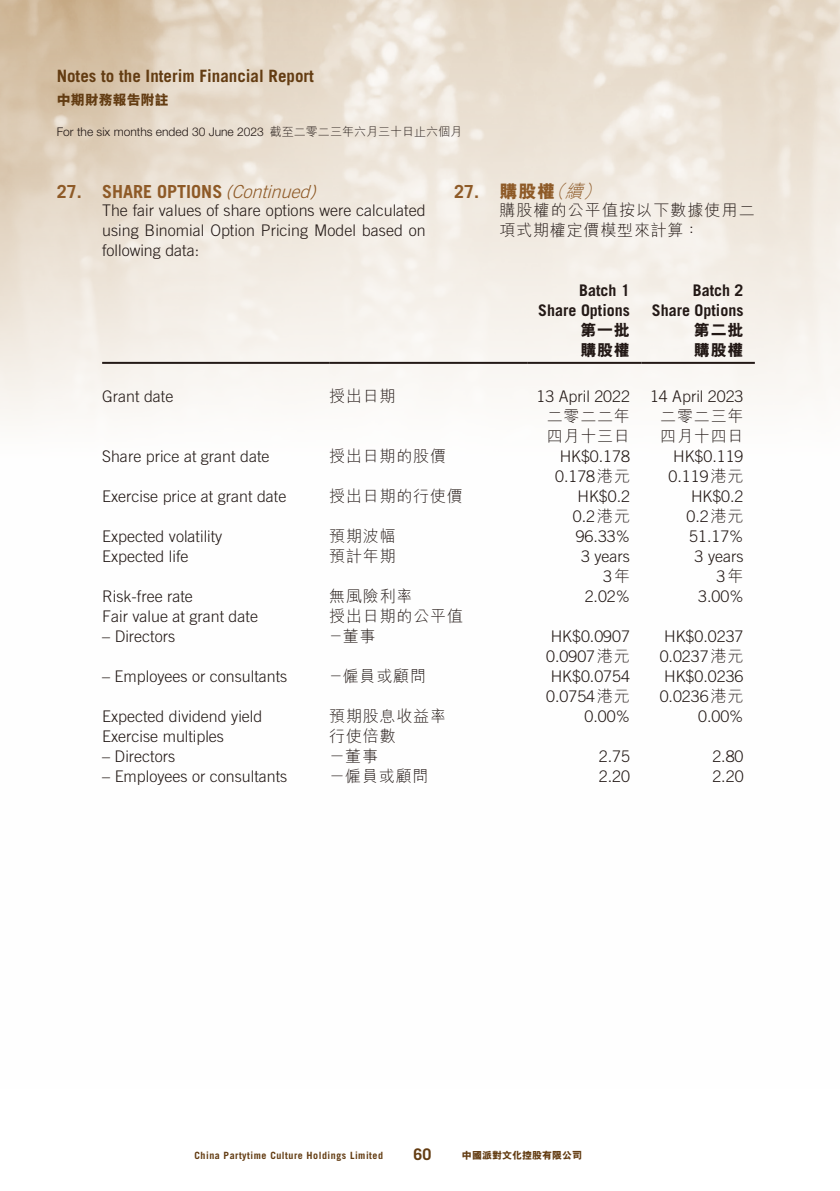
<style>
.page{position:relative;width:840px;height:1191px;background:#fff}
.page>*{position:absolute;margin:0;border:0;box-sizing:border-box;transform-origin:0 0}
.t1{font:700 18px "Trade Gothic LT Std";color:#8e5a27}
.t2{font:700 17px "Trade Gothic LT Std";color:#633c12}
.t3{font:300 16px/20px "Trade Gothic LT Std";color:#231916;text-align:justify}
.t4{font:300 16px/20px "M Hei HK";letter-spacing:.05em;color:#231916}
.t5{font:700 16px/20px "Trade Gothic LT Std";color:#231916;text-align:right}
.t6{font:800 16px/20px "M Hei HK";letter-spacing:.05em;color:#231916}
.t7{font:300 16px "M Hei HK";letter-spacing:.05em;color:#231916;scale:.85 1}
.t8{font:700 16px "Trade Gothic LT Std";color:#633c12}
.t9{font:800 14px "M Hei HK";color:#633c12}
.t10{font:300 12px "Helvetica Neue LT Std";color:#231916}
.t11{font:700 10px "Trade Gothic LT Std";letter-spacing:.05em;color:#633c12}
.t12{font:800 10px "M Hei HK";color:#633c12}
.s1{font-family:"M Hei HK"}
.s2{font-weight:300;font-style:italic}
.s3{font-family:"M Hei HK";font-weight:800}
.s4{font-family:"M Hei HK";font-weight:300;font-style:italic}
</style>
<div class="page">
<img style="left:0;top:0;width:839px;height:423px">
<hr style="left:102px;top:362px;width:227px;height:2px;background:#231916">
<hr style="left:329px;top:362px;width:198px;height:2px;background:#231916">
<hr style="left:527px;top:362px;width:114px;height:2px;background:#231916">
<hr style="left:641px;top:362px;width:113px;height:2px;background:#231916">
<p class="t2" style="left:57px;top:66px;width:258px">Notes to the Interim Financial Report</p>
<p class="t9" style="left:57px;top:92px;width:113px">中期財務報告附註</p>
<p class="t10" style="left:57px;top:124px;width:406px">For the six months ended 30 June 2023 <span class="s1">截至二零二三年六月三十日止六個月</span></p>
<p class="t1" style="left:57px;top:180px;width:266px">27. SHARE OPTIONS <span class="s2">(Continued)</span></p>
<p class="t3" style="left:102px;top:200px;width:325px">The fair values of share options were calculated using Binomial Option Pricing Model based on following data:</p>
<p class="t1" style="left:454px;top:180px;width:153px">27. <span class="s3">購股權</span><span class="s4">（續）</span></p>
<p class="t4" style="left:499px;top:200px;width:257px">購股權的公平值按以下數據使用二項式期權定價模型來計算：</p>
<p class="t5" style="left:538px;top:280px;width:93px">Batch 1<br>Share Options</p>
<p class="t5" style="left:651px;top:280px;width:93px">Batch 2<br>Share Options</p>
<p class="t6" style="left:580px;top:320px;width:51px">第一批購股權</p>
<p class="t6" style="left:693px;top:320px;width:51px">第二批購股權</p>
<p class="t3" style="left:102px;top:386px;width:73px">Grant date</p>
<p class="t4" style="left:329px;top:386px;width:68px">授出日期</p>
<p class="t3" style="left:536px;top:386px;width:95px">13 April 2022</p>
<p class="t3" style="left:649px;top:386px;width:95px">14 April 2023</p>
<p class="t4" style="left:546px;top:406px;width:85px">二零二二年四月十三日</p>
<p class="t4" style="left:659px;top:406px;width:85px">二零二三年四月十四日</p>
<p class="t3" style="left:102px;top:446px;width:169px">Share price at grant date</p>
<p class="t4" style="left:329px;top:446px;width:118px">授出日期的股價</p>
<p class="t3" style="left:559px;top:446px;width:72px">HK$0.178</p>
<p class="t3" style="left:672px;top:446px;width:72px">HK$0.119</p>
<p class="t3" style="left:554px;top:466px;width:76px">0.178<span class="s1">港元</span></p>
<p class="t3" style="left:668px;top:466px;width:76px">0.119<span class="s1">港元</span></p>
<p class="t3" style="left:102px;top:486px;width:186px">Exercise price at grant date</p>
<p class="t4" style="left:329px;top:486px;width:135px">授出日期的行使價</p>
<p class="t3" style="left:577px;top:486px;width:54px">HK$0.2</p>
<p class="t3" style="left:690px;top:486px;width:54px">HK$0.2</p>
<p class="t3" style="left:572px;top:506px;width:59px">0.2<span class="s1">港元</span></p>
<p class="t3" style="left:686px;top:506px;width:59px">0.2<span class="s1">港元</span></p>
<p class="t3" style="left:102px;top:526px;width:122px">Expected volatility</p>
<p class="t4" style="left:329px;top:526px;width:68px">預期波幅</p>
<p class="t3" style="left:575px;top:526px;width:56px">96.33%</p>
<p class="t3" style="left:688px;top:526px;width:56px">51.17%</p>
<p class="t3" style="left:102px;top:546px;width:88px">Expected life</p>
<p class="t4" style="left:329px;top:546px;width:68px">預計年期</p>
<p class="t3" style="left:580px;top:546px;width:50px">3 years</p>
<p class="t3" style="left:694px;top:546px;width:50px">3 years</p>
<p class="t3" style="left:602px;top:566px;width:28px">3<span class="s1">年</span></p>
<p class="t3" style="left:716px;top:566px;width:28px">3<span class="s1">年</span></p>
<p class="t3" style="left:102px;top:586px;width:92px">Risk-free rate</p>
<p class="t4" style="left:329px;top:586px;width:85px">無風險利率</p>
<p class="t3" style="left:584px;top:586px;width:47px">2.02%</p>
<p class="t3" style="left:697px;top:586px;width:47px">3.00%</p>
<p class="t3" style="left:102px;top:606px;width:157px">Fair value at grant date</p>
<p class="t4" style="left:329px;top:606px;width:135px">授出日期的公平值</p>
<p class="t3" style="left:102px;top:626px;width:74px">– Directors</p>
<p class="t7" style="left:329px;top:628px;width:56px">－董事</p>
<p class="t3" style="left:550px;top:626px;width:81px">HK$0.0907</p>
<p class="t3" style="left:664px;top:626px;width:81px">HK$0.0237</p>
<p class="t3" style="left:546px;top:646px;width:85px">0.0907<span class="s1">港元</span></p>
<p class="t3" style="left:659px;top:646px;width:85px">0.0237<span class="s1">港元</span></p>
<p class="t3" style="left:102px;top:666px;width:186px">– Employees or consultants</p>
<p class="t7" style="left:329px;top:668px;width:115px">－僱員或顧問</p>
<p class="t3" style="left:550px;top:666px;width:81px">HK$0.0754</p>
<p class="t3" style="left:664px;top:666px;width:81px">HK$0.0236</p>
<p class="t3" style="left:546px;top:686px;width:85px">0.0754<span class="s1">港元</span></p>
<p class="t3" style="left:659px;top:686px;width:85px">0.0236<span class="s1">港元</span></p>
<p class="t3" style="left:102px;top:706px;width:162px">Expected dividend yield</p>
<p class="t4" style="left:329px;top:706px;width:118px">預期股息收益率</p>
<p class="t3" style="left:584px;top:706px;width:47px">0.00%</p>
<p class="t3" style="left:697px;top:706px;width:47px">0.00%</p>
<p class="t3" style="left:102px;top:726px;width:123px">Exercise multiples</p>
<p class="t4" style="left:329px;top:726px;width:68px">行使倍數</p>
<p class="t3" style="left:102px;top:746px;width:74px">– Directors</p>
<p class="t4" style="left:329px;top:746px;width:50px">－董事</p>
<p class="t3" style="left:598px;top:746px;width:33px">2.75</p>
<p class="t3" style="left:712px;top:746px;width:33px">2.80</p>
<p class="t3" style="left:102px;top:766px;width:186px">– Employees or consultants</p>
<p class="t4" style="left:329px;top:766px;width:101px">－僱員或顧問</p>
<p class="t3" style="left:598px;top:766px;width:33px">2.20</p>
<p class="t3" style="left:712px;top:766px;width:33px">2.20</p>
<p class="t11" style="left:194px;top:1149px;width:190px">China Partytime Culture Holdings Limited</p>
<p class="t8" style="left:413px;top:1144px;width:19px">60</p>
<p class="t12" style="left:461px;top:1150px;width:121px">中國派對文化控股有限公司</p>
</div>
